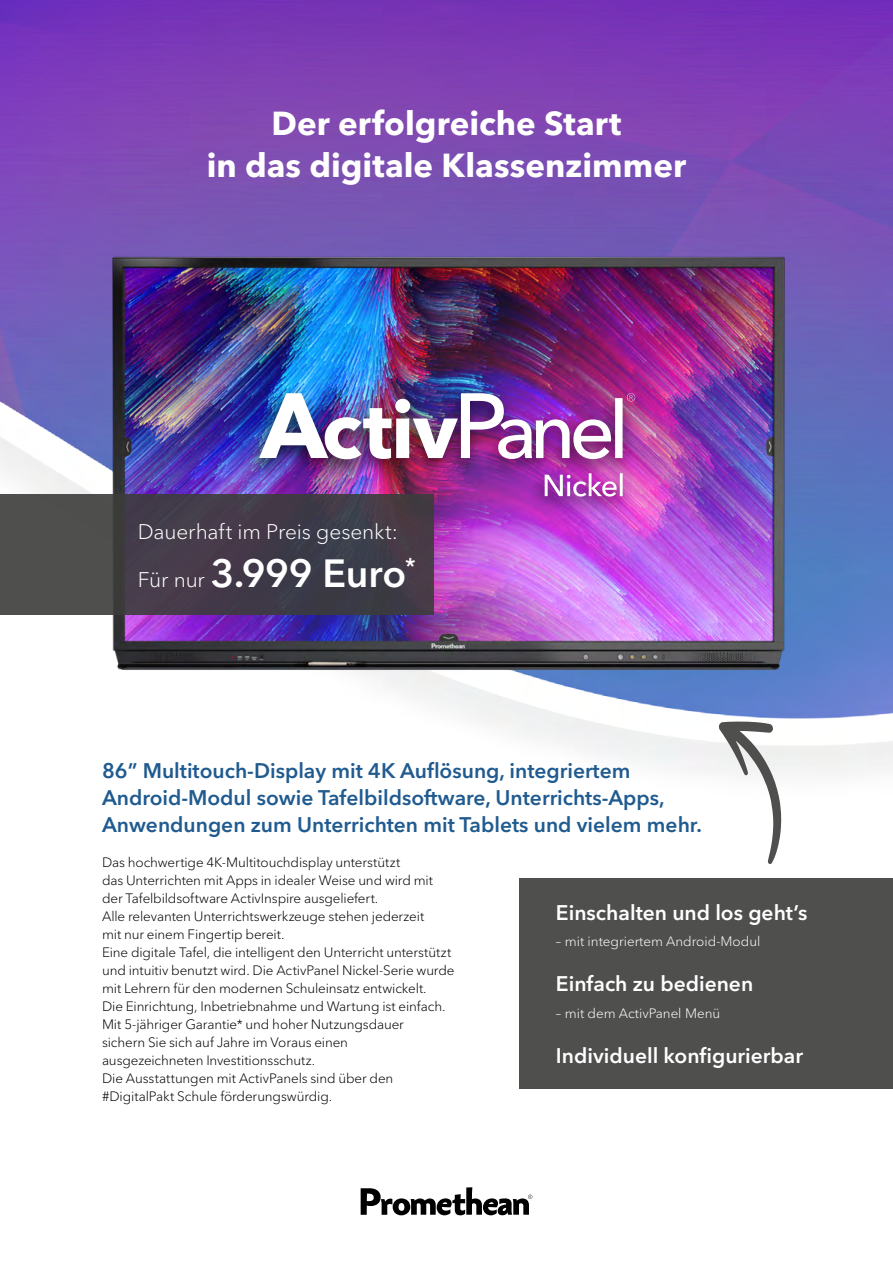
<style>
.page{position:relative;width:893px;height:1263px;background:#fff}
.page>*{position:absolute;margin:0;border:0;box-sizing:border-box;transform-origin:0 0}
.t1{font:600 39px "Avenir Next LT Pro";letter-spacing:-.005em;color:#fff}
.t2{font:700 33px/42px "Avenir Next LT Pro";color:#fff;text-align:center}
.t3{font:600 21px/27px "Avenir Next LT Pro";color:#205b90}
.t4{font:600 21px "Avenir Next LT Pro";color:#fff}
.t5{font:300 21px "Avenir Next LT Pro";letter-spacing:-.005em;color:#fff}
.t6{font:300 13.5px/18px "Avenir Next LT Pro";letter-spacing:-.01em;color:#000}
.t7{font:300 13.5px "Avenir Next LT Pro";color:#fff}
.s1{font-weight:300;font-size:21px}
</style>
<div class="page">
<img style="left:0;top:0;width:893px;height:773px">
<svg style="left:361px;top:1187px;width:171px;height:28px"></svg>
<img style="left:94px;top:196px;width:708px;height:531px">
<div style="left:244px;top:385px;width:402px;height:132px;background:#000;opacity:.67"></div>
<svg style="left:545px;top:473px;width:72px;height:23px"></svg>
<hr style="left:620px;top:473px;width:3px;height:23px;background:#fff">
<img style="left:259px;top:393px;width:376px;height:66px">
<svg style="left:0;top:495px;width:434px;height:120px;background:#444049"></svg>
<div style="left:520px;top:878px;width:373px;height:211px;background:#4f4f4e"></div>
<svg style="left:719px;top:721px;width:63px;height:143px"></svg>
<h2 class="t2" style="left:207px;top:102px;width:481px">Der erfolgreiche Start<br>in das digitale Klassenzimmer</h2>
<h3 class="t5" style="left:138px;top:519px;width:262px">Dauerhaft im Preis gesenkt:</h3>
<h1 class="t1" style="left:138px;top:549px;width:279px"><span class="s1">Für nur</span> 3.999 Euro<sup>*</sup></h1>
<h3 class="t3" style="left:102px;top:757px;width:601px">86” Multitouch-Display mit 4K Auflösung, integriertem<br>Android-Modul sowie Tafelbildsoftware, Unterrichts-Apps,<br>Anwendungen zum Unterrichten mit Tablets und vielem mehr.</h3>
<p class="t6" style="left:102px;top:853px;width:354px">Das hochwertige 4K-Multitouchdisplay unterstützt<br>das Unterrichten mit Apps in idealer Weise und wird mit der Tafelbildsoftware ActivInspire ausgeliefert.<br>Alle relevanten Unterrichtswerkzeuge stehen jederzeit<br>mit nur einem Fingertip bereit.<br>Eine digitale Tafel, die intelligent den Unterricht unterstützt und intuitiv benutzt wird. Die ActivPanel Nickel-Serie wurde mit Lehrern für den modernen Schuleinsatz entwickelt.<br>Die Einrichtung, Inbetriebnahme und Wartung ist einfach.<br>Mit 5-jähriger Garantie* und hoher Nutzungsdauer<br>sichern Sie sich auf Jahre im Voraus einen<br>ausgezeichneten Investitionsschutz.<br>Die Ausstattungen mit ActivPanels sind über den #DigitalPakt Schule förderungswürdig.</p>
<h3 class="t4" style="left:556px;top:899px;width:253px">Einschalten und los geht’s</h3>
<p class="t7" style="left:556px;top:933px;width:206px">– mit integriertem Android-Modul</p>
<h3 class="t4" style="left:556px;top:971px;width:199px">Einfach zu bedienen</h3>
<p class="t7" style="left:556px;top:1005px;width:166px">– mit dem ActivPanel Menü</p>
<h3 class="t4" style="left:556px;top:1042px;width:249px">Individuell konfigurierbar</h3>
</div>
